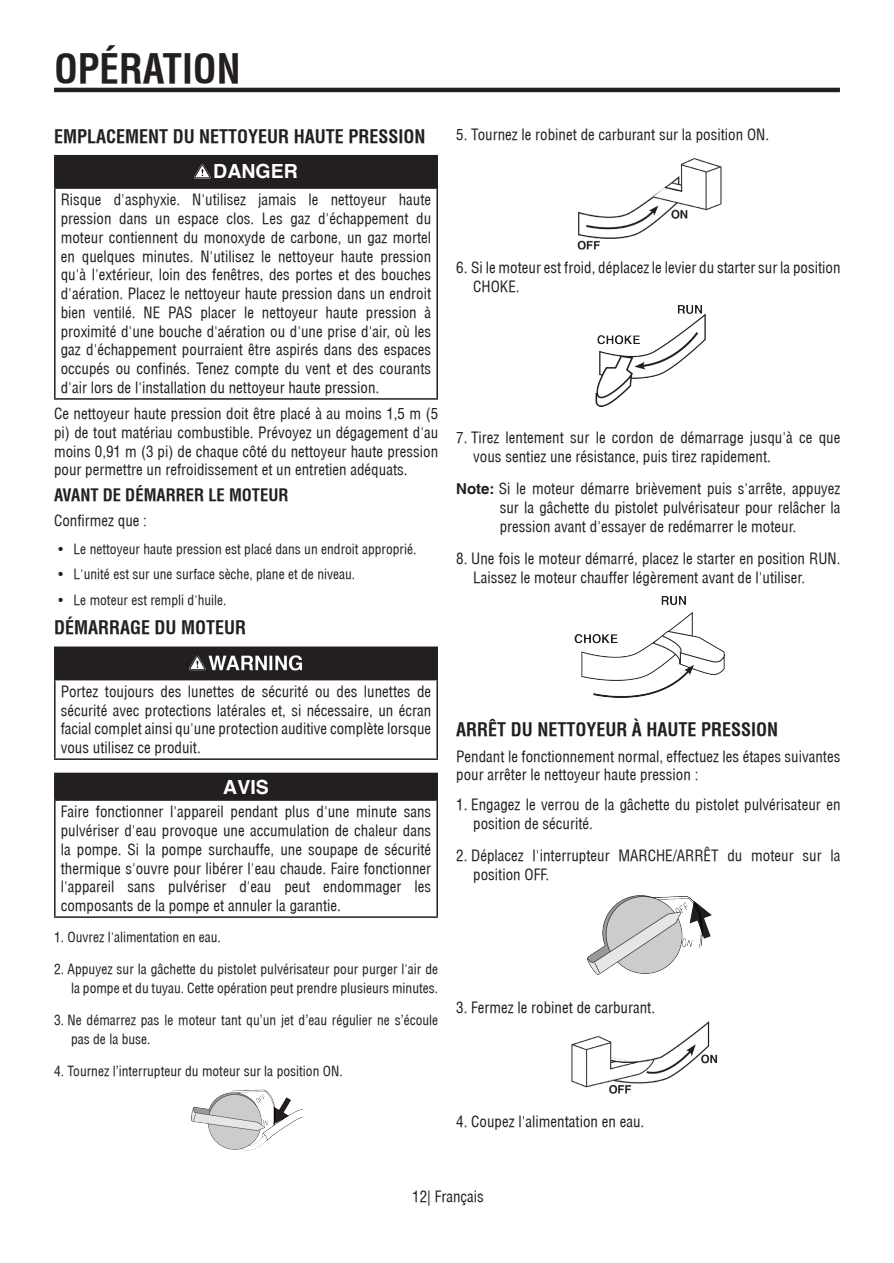
<style>
.page{position:relative;width:894px;height:1263px;background:#fff}
.page>*{position:absolute;margin:0;border:0;box-sizing:border-box;transform-origin:0 0}
.HEADING{font:700 condensed 39px "Helvetica";color:#231f20}
.t1{font:700 19.5px "Helvetica";color:#fff}
.Heading_2{font:700 condensed 18px "Helvetica";color:#231f20}
.t2{font:700 condensed 16.5px "Helvetica";color:#231f20}
.t3{font:15px/18.8px "Helvetica Condensed";color:#231f20}
.t4{font:13.5px/18.8px "Helvetica Condensed";color:#231f20;text-align:right}
.s1{font-family:"Helvetica";font-weight:700}
</style>
<div class="page">
<hr style="left:54px;top:88px;width:785px;height:4px;background:#231f20">
<div style="left:55px;top:156px;width:382px;height:32px;background:#231f20"></div>
<hr style="left:54px;top:187px;width:384px;height:2px;background:#231f20">
<hr style="left:54px;top:155px;width:384px;height:1px;background:#231f20">
<hr style="left:54px;top:156px;width:2px;height:31px;background:#231f20">
<hr style="left:436px;top:156px;width:2px;height:31px;background:#231f20">
<hr style="left:54px;top:189px;width:2px;height:209px;background:#231f20">
<hr style="left:436px;top:189px;width:2px;height:209px;background:#231f20">
<hr style="left:54px;top:398px;width:384px;height:2px;background:#231f20">
<svg style="left:194px;top:164px;width:16px;height:15px"></svg>
<div style="left:55px;top:647px;width:382px;height:32px;background:#231f20"></div>
<hr style="left:54px;top:679px;width:384px;height:1px;background:#231f20">
<hr style="left:54px;top:646px;width:384px;height:2px;background:#231f20">
<hr style="left:54px;top:648px;width:2px;height:31px;background:#231f20">
<hr style="left:436px;top:648px;width:2px;height:31px;background:#231f20">
<hr style="left:54px;top:680px;width:2px;height:78px;background:#231f20">
<hr style="left:436px;top:680px;width:2px;height:78px;background:#231f20">
<hr style="left:54px;top:758px;width:384px;height:2px;background:#231f20">
<img style="left:189px;top:655px;width:113px;height:16px">
<div style="left:55px;top:773px;width:382px;height:27px;background:#231f20"></div>
<hr style="left:54px;top:799px;width:384px;height:2px;background:#231f20">
<hr style="left:54px;top:772px;width:384px;height:2px;background:#231f20">
<hr style="left:54px;top:774px;width:2px;height:25px;background:#231f20">
<hr style="left:436px;top:774px;width:2px;height:25px;background:#231f20">
<hr style="left:54px;top:801px;width:2px;height:115px;background:#231f20">
<hr style="left:436px;top:801px;width:2px;height:115px;background:#231f20">
<hr style="left:54px;top:916px;width:384px;height:2px;background:#231f20">
<img style="left:191px;top:1089px;width:111px;height:62px">
<img style="left:577px;top:158px;width:145px;height:92px">
<img style="left:595px;top:306px;width:111px;height:101px">
<img style="left:574px;top:597px;width:152px;height:100px">
<img style="left:587px;top:895px;width:124px;height:80px">
<img style="left:571px;top:1021px;width:147px;height:73px">
<p class="HEADING" style="left:54px;top:45px;width:188px">OPÉRATION</p>
<p class="Heading_2" style="left:54px;top:125px;width:373px">EMPLACEMENT DU NETTOYEUR HAUTE PRESSION</p>
<p class="t1" style="left:213px;top:156px;width:86px">DANGER</p>
<p class="t3" style="left:61px;top:190px;width:372px;text-align:justify">Risque d'asphyxie. N'utilisez jamais le nettoyeur haute pression dans un espace clos. Les gaz d'échappement du moteur contiennent du monoxyde de carbone, un gaz mortel en quelques minutes. N'utilisez le nettoyeur haute pression qu'à l'extérieur, loin des fenêtres, des portes et des bouches d'aération. Placez le nettoyeur haute pression dans un endroit bien ventilé. NE PAS placer le nettoyeur haute pression à proximité d'une bouche d'aération ou d'une prise d'air, où les gaz d'échappement pourraient être aspirés dans des espaces occupés ou confinés. Tenez compte du vent et des courants d'air lors de l'installation du nettoyeur haute pression.</p>
<p class="t3" style="left:54px;top:404px;width:385px;text-align:justify">Ce nettoyeur haute pression doit être placé à au moins 1,5 m (5 pi) de tout matériau combustible. Prévoyez un dégagement d'au moins 0,91 m (3 pi) de chaque côté du nettoyeur haute pression pour permettre un refroidissement et un entretien adéquats.</p>
<p class="t2" style="left:54px;top:484px;width:236px">AVANT DE DÉMARRER LE MOTEUR</p>
<p class="t3" style="left:54px;top:511px;width:94px">Confirmez que :</p>
<p class="t4" style="left:58px;top:540px;width:359px">• Le nettoyeur haute pression est placé dans un endroit approprié.</p>
<p class="t4" style="left:58px;top:565px;width:298px">• L'unité est sur une surface sèche, plane et de niveau.</p>
<p class="t4" style="left:58px;top:590px;width:169px">• Le moteur est rempli d'huile.</p>
<p class="Heading_2" style="left:54px;top:616px;width:194px">DÉMARRAGE DU MOTEUR</p>
<p class="t3" style="left:456px;top:125px;width:314px">5. Tournez le robinet de carburant sur la position ON.</p>
<p class="t3" style="left:473px;top:258px;width:368px;text-indent:-17px">6. Si le moteur est froid, déplacez le levier du starter sur la position<br>CHOKE.</p>
<p class="t3" style="left:473px;top:428px;width:368px;text-indent:-17px">7. Tirez lentement sur le cordon de démarrage jusqu'à ce que vous sentiez une résistance, puis tirez rapidement.</p>
<p class="t3" style="left:499px;top:479px;width:342px;text-align:justify;text-indent:-44px"><span class="s1">Note:</span> Si le moteur démarre brièvement puis s'arrête, appuyez sur la gâchette du pistolet pulvérisateur pour relâcher la pression avant d'essayer de redémarrer le moteur.</p>
<p class="t3" style="left:473px;top:549px;width:368px;text-indent:-17px">8. Une fois le moteur démarré, placez le starter en position RUN.<br>Laissez le moteur chauffer légèrement avant de l'utiliser.</p>
<p class="t3" style="left:61px;top:682px;width:372px;text-align:justify">Portez toujours des lunettes de sécurité ou des lunettes de sécurité avec protections latérales et, si nécessaire, un écran facial complet ainsi qu'une protection auditive complète lorsque vous utilisez ce produit.</p>
<p class="t1" style="left:223px;top:775px;width:47px">AVIS</p>
<p class="t3" style="left:61px;top:802px;width:372px;text-align:justify">Faire fonctionner l'appareil pendant plus d'une minute sans pulvériser d'eau provoque une accumulation de chaleur dans la pompe. Si la pompe surchauffe, une soupape de sécurité thermique s'ouvre pour libérer l'eau chaude. Faire fonctionner l'appareil sans pulvériser d'eau peut endommager les composants de la pompe et annuler la garantie.</p>
<p class="t4" style="left:54px;top:927px;width:168px">1. Ouvrez l'alimentation en eau.</p>
<p class="t4" style="left:54px;top:959px;width:385px">2. Appuyez sur la gâchette du pistolet pulvérisateur pour purger l'air de la pompe et du tuyau. Cette opération peut prendre plusieurs minutes.</p>
<p class="t4" style="left:71px;top:1010px;width:368px;text-align:left;text-indent:-17px">3. Ne démarrez pas le moteur tant qu’un jet d’eau régulier ne s’écoule pas de la buse.</p>
<p class="t4" style="left:54px;top:1061px;width:290px">4. Tournez l’interrupteur du moteur sur la position ON.</p>
<p class="Heading_2" style="left:456px;top:718px;width:323px">ARRÊT DU NETTOYEUR À HAUTE PRESSION</p>
<p class="t3" style="left:456px;top:746px;width:385px">Pendant le fonctionnement normal, effectuez les étapes suivantes pour arrêter le nettoyeur haute pression :</p>
<p class="t3" style="left:473px;top:795px;width:368px;text-indent:-17px">1. Engagez le verrou de la gâchette du pistolet pulvérisateur en position de sécurité.</p>
<p class="t3" style="left:473px;top:846px;width:368px;text-indent:-17px">2. Déplacez l'interrupteur MARCHE/ARRÊT du moteur sur la position OFF.</p>
<p class="t3" style="left:456px;top:998px;width:200px">3. Fermez le robinet de carburant.</p>
<p class="t3" style="left:456px;top:1112px;width:189px">4. Coupez l'alimentation en eau.</p>
<p class="t3" style="left:412px;top:1187px;width:73px">12| Français</p>
</div>
